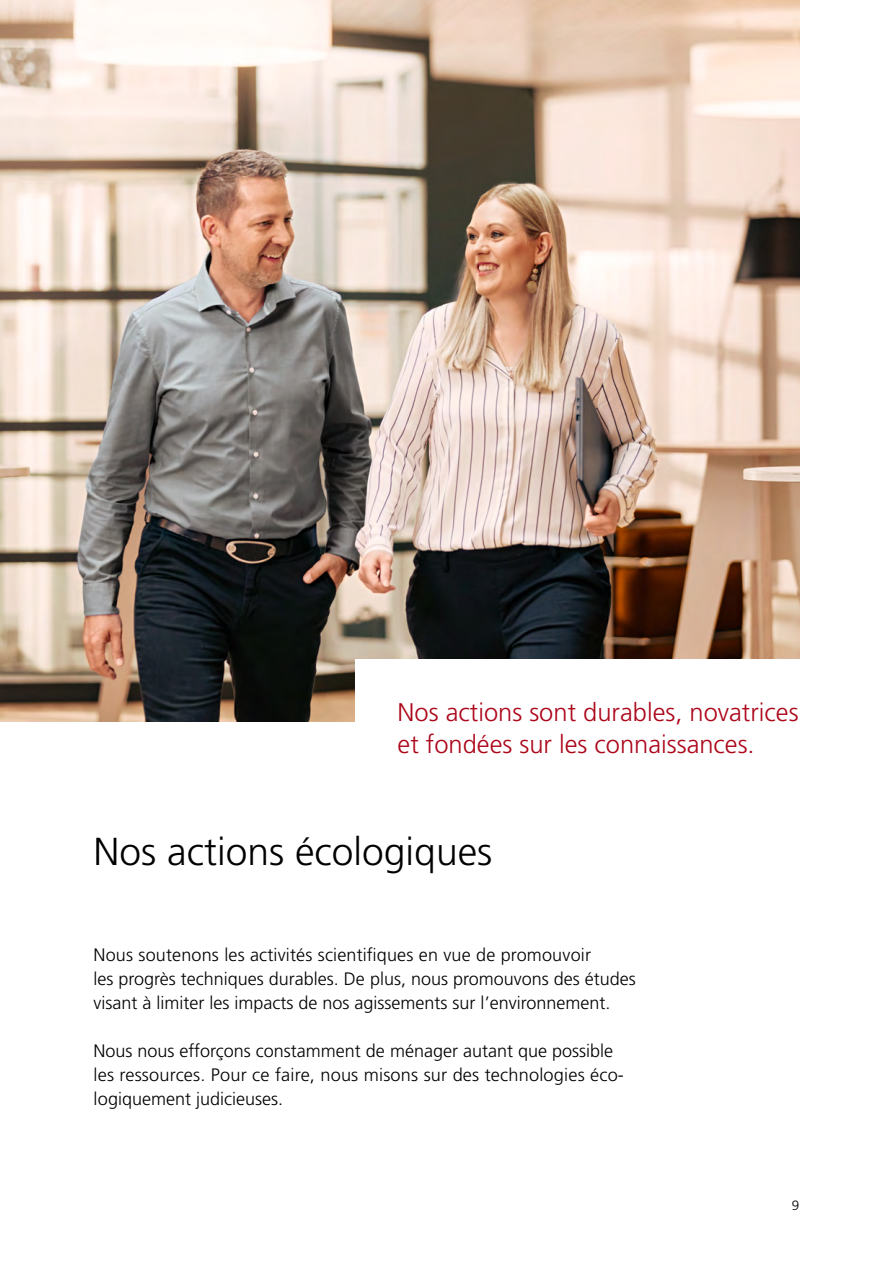
<style>
.page{position:relative;width:893px;height:1263px;background:#fff}
.page>*{position:absolute;margin:0;border:0;box-sizing:border-box;transform-origin:0 0}
.t1{font:300 39px "Frutiger LT Pro";color:#000}
.t2{font:300 25.5px/31.5px "Frutiger LT Pro";color:#ac071a}
.t3{font:300 18px/24px "Frutiger LT Pro";color:#000}
.t4{font:300 13.5px "Frutiger LT Pro";color:#000}
</style>
<div class="page">
<img style="left:0;top:0;width:799px;height:721px">
<div style="left:355px;top:659px;width:538px;height:136px;background:#fff"></div>
<h2 class="t2" style="left:398px;top:697px;width:402px">Nos actions sont durables, novatrices et fondées sur les connaissances.</h2>
<h1 class="t1" style="left:94px;top:829px;width:400px">Nos actions écologiques</h1>
<p class="t3" style="left:94px;top:943px;width:544px">Nous soutenons les activités scientifiques en vue de promouvoir<br>les progrès techniques durables. De plus, nous promouvons des études visant à limiter les impacts de nos agissements sur l’environnement.</p>
<p class="t3" style="left:94px;top:1039px;width:530px">Nous nous efforçons constamment de ménager autant que possible les ressources. Pour ce faire, nous misons sur des technologies éco&shy;logiquement judicieuses.</p>
<p class="t4" style="left:792px;top:1197px;width:9px">9</p>
</div>
